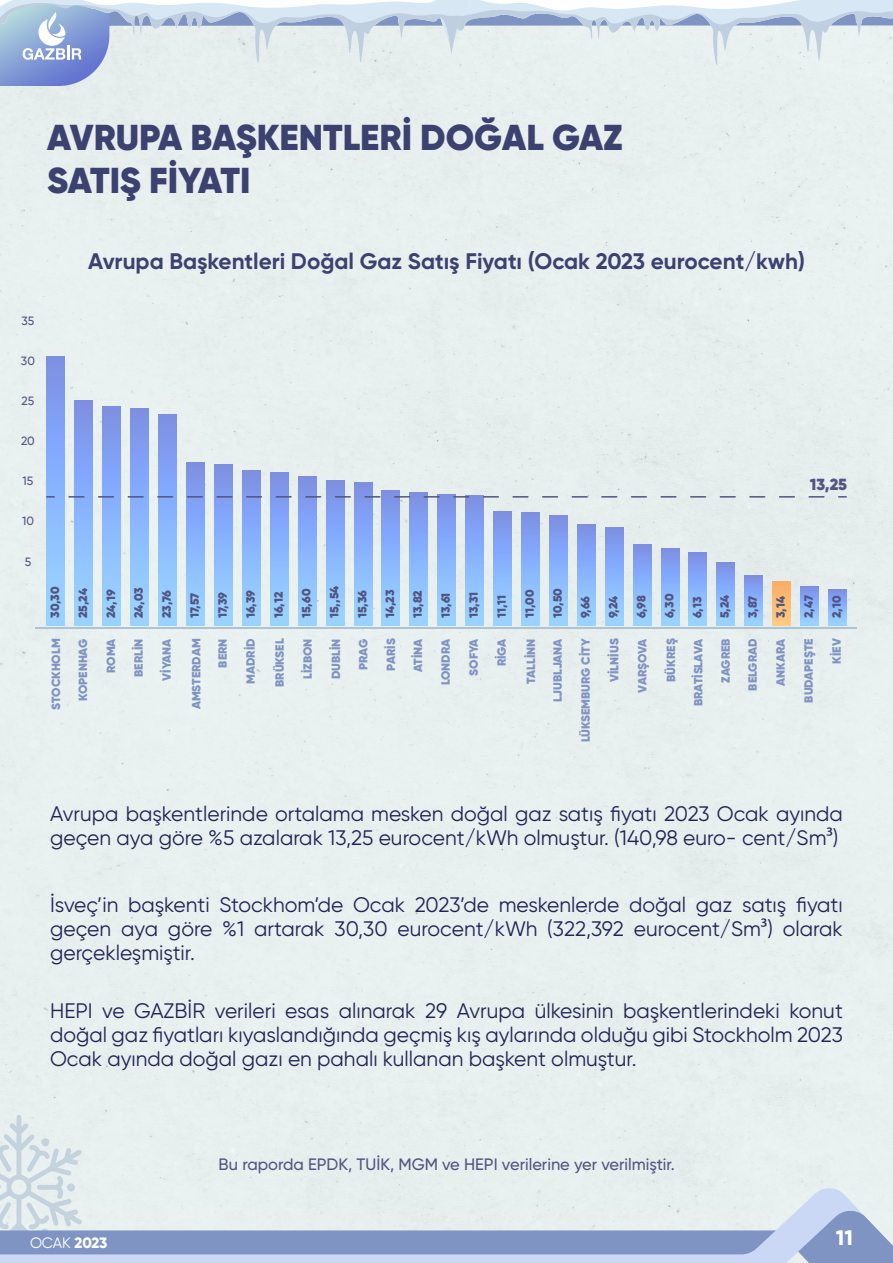
<style>
.page{position:relative;width:893px;height:1263px;background:#fff}
.page>*{position:absolute;margin:0;border:0;box-sizing:border-box;transform-origin:0 0}
.t1{font:900 36px/43.2px "Gilroy";color:#3c4270}
.t2{font:700 22.5px "Gilroy";color:#3c4270}
.t3{font:21px/24px "Gilroy";color:#1f2554;text-align:justify}
.t4{font:800 21px "Gilroy";color:#fff}
.t5{font:500 16.5px "Gilroy";color:#525580}
.t6{font:900 16.05px "Gilroy";color:#525580}
.t7{font:15px "Gilroy";color:#fff}
.t8{font:900 12px "Gilroy";color:#525580}
.t9{font:500 12px "Gilroy";letter-spacing:-.005em;color:#525580}
.t10{font:900 11.85px "Gilroy";color:#8094c4}
.t11{font:900 11.85px "Gilroy";letter-spacing:-.025em;color:#8094c4}
.s1{font-family:"Myriad Pro"}
.s2{font-weight:800}
</style>
<div class="page">
<div style="left:0;top:86px;width:893px;height:1123px;background:#e9efef"></div>
<div style="left:0;top:1115px;width:781px;height:73px;background:#e8efef"></div>
<svg style="left:865px;top:1209px;width:28px;height:54px;background:#abbad6"></svg>
<svg style="left:0;top:1188px;width:865px;height:75px;background:#c1cde1"></svg>
<svg style="left:0;top:65px;width:893px;height:21px;background:#dce4eb"></svg>
<svg style="left:0;top:0;width:893px;height:65px;background:#d4dfea"></svg>
<hr style="left:36px;top:627px;width:821px;height:1px;background:#abc2d9">
<div style="left:47px;top:356px;width:18px;height:269px;background:linear-gradient(to bottom,#7a90ed,#9ad8ff)"></div>
<div style="left:75px;top:400px;width:18px;height:225px;background:linear-gradient(to bottom,#7a90ed,#9ad8ff)"></div>
<div style="left:103px;top:406px;width:18px;height:219px;background:linear-gradient(to bottom,#7a90ed,#9ad8ff)"></div>
<div style="left:131px;top:409px;width:17px;height:216px;background:linear-gradient(to bottom,#7a90ed,#9ad7ff)"></div>
<div style="left:159px;top:415px;width:17px;height:210px;background:linear-gradient(to bottom,#7a90ed,#9ad7ff)"></div>
<div style="left:186px;top:462px;width:18px;height:163px;background:linear-gradient(to bottom,#7a90ed,#9ad7ff)"></div>
<div style="left:214px;top:464px;width:18px;height:161px;background:linear-gradient(to bottom,#7a90ed,#9ad7ff)"></div>
<div style="left:242px;top:470px;width:18px;height:155px;background:linear-gradient(to bottom,#7a90ed,#9ad7ff)"></div>
<div style="left:270px;top:472px;width:18px;height:153px;background:linear-gradient(to bottom,#7a8fed,#9ad7ff)"></div>
<div style="left:298px;top:477px;width:18px;height:148px;background:linear-gradient(to bottom,#7a90ee,#9ad7ff)"></div>
<div style="left:326px;top:480px;width:18px;height:145px;background:linear-gradient(to bottom,#7a90ed,#9ad8ff)"></div>
<div style="left:354px;top:483px;width:18px;height:142px;background:linear-gradient(to bottom,#7a90ee,#9ad7ff)"></div>
<div style="left:382px;top:490px;width:18px;height:135px;background:linear-gradient(to bottom,#7a90ee,#9ad7ff)"></div>
<div style="left:409px;top:492px;width:18px;height:133px;background:linear-gradient(to bottom,#7a90ee,#9ad7ff)"></div>
<div style="left:437px;top:494px;width:18px;height:131px;background:linear-gradient(to bottom,#7a90ee,#9ad7ff)"></div>
<div style="left:465px;top:495px;width:18px;height:130px;background:linear-gradient(to bottom,#7a90ee,#9ad7ff)"></div>
<div style="left:493px;top:511px;width:18px;height:114px;background:linear-gradient(to bottom,#7a90ed,#9ad7ff)"></div>
<div style="left:521px;top:513px;width:18px;height:112px;background:linear-gradient(to bottom,#7a90ee,#9ad7ff)"></div>
<div style="left:549px;top:516px;width:18px;height:109px;background:linear-gradient(to bottom,#7a90ee,#9ad7ff)"></div>
<div style="left:577px;top:524px;width:18px;height:101px;background:linear-gradient(to bottom,#7a90ed,#9ad7ff)"></div>
<div style="left:605px;top:527px;width:18px;height:98px;background:linear-gradient(to bottom,#7a90ed,#9ad6ff)"></div>
<div style="left:633px;top:545px;width:18px;height:80px;background:linear-gradient(to bottom,#7a90ee,#9ad6ff)"></div>
<div style="left:661px;top:549px;width:18px;height:76px;background:linear-gradient(to bottom,#7a90ee,#9ad6ff)"></div>
<div style="left:689px;top:553px;width:18px;height:72px;background:linear-gradient(to bottom,#7a90ee,#9ad6ff)"></div>
<div style="left:716px;top:563px;width:18px;height:62px;background:linear-gradient(to bottom,#7a90ee,#99d5ff)"></div>
<div style="left:744px;top:576px;width:18px;height:49px;background:linear-gradient(to bottom,#7a90ee,#9ad7ff)"></div>
<div style="left:772px;top:581px;width:18px;height:44px;background:linear-gradient(to bottom,#f9ac66,#ffca80)"></div>
<div style="left:800px;top:586px;width:18px;height:39px;background:linear-gradient(to bottom,#7a8eec,#9ad7ff)"></div>
<div style="left:828px;top:589px;width:18px;height:36px;background:linear-gradient(to bottom,#7a8fee,#99d4ff)"></div>
<svg style="left:47px;top:496px;width:7px;height:2px"></svg>
<svg style="left:69px;top:496px;width:762px;height:2px;background:#949dc0"></svg>
<svg style="left:839px;top:496px;width:7px;height:2px"></svg>
<h1 class="t1" style="left:47px;top:116px;width:577px">AVRUPA BAŞKENTLERİ DOĞAL GAZ<br>SATIŞ FİYATI</h1>
<p class="t2" style="left:88px;top:247px;width:718px">Avrupa Başkentleri Doğal Gaz Satış Fiyatı (Ocak 2023 eurocent/kwh)</p>
<p class="t9" style="left:22px;top:313px;width:14px">35</p>
<p class="t9" style="left:21px;top:353px;width:15px">30</p>
<p class="t9" style="left:22px;top:394px;width:14px">25</p>
<p class="t9" style="left:21px;top:434px;width:15px">20</p>
<p class="t9" style="left:23px;top:474px;width:12px">15</p>
<p class="t9" style="left:22px;top:513px;width:13px">10</p>
<p class="t9" style="left:25px;top:555px;width:8px">5</p>
<p class="t8" style="left:47px;top:618px;width:33px;rotate:-90deg">30,30</p>
<p class="t8" style="left:75px;top:618px;width:31px;rotate:-90deg">25,24</p>
<p class="t8" style="left:103px;top:618px;width:30px;rotate:-90deg">24,19</p>
<p class="t8" style="left:131px;top:618px;width:32px;rotate:-90deg">24,03</p>
<p class="t8" style="left:159px;top:618px;width:30px;rotate:-90deg">23,76</p>
<p class="t8" style="left:187px;top:618px;width:26px;rotate:-90deg">17,57</p>
<p class="t8" style="left:215px;top:618px;width:27px;rotate:-90deg">17,39</p>
<p class="t8" style="left:243px;top:618px;width:30px;rotate:-90deg">16,39</p>
<p class="t8" style="left:271px;top:618px;width:28px;rotate:-90deg">16,12</p>
<p class="t8" style="left:299px;top:618px;width:31px;rotate:-90deg">15,60</p>
<p class="t8" style="left:327px;top:618px;width:34px;rotate:-90deg">15,,54</p>
<p class="t8" style="left:355px;top:618px;width:30px;rotate:-90deg">15,36</p>
<p class="t8" style="left:382px;top:618px;width:30px;rotate:-90deg">14,23</p>
<p class="t8" style="left:410px;top:618px;width:29px;rotate:-90deg">13,82</p>
<p class="t8" style="left:438px;top:618px;width:27px;rotate:-90deg">13,61</p>
<p class="t8" style="left:466px;top:618px;width:27px;rotate:-90deg">13,31</p>
<p class="t8" style="left:494px;top:618px;width:25px;rotate:-90deg">11,11</p>
<p class="t8" style="left:522px;top:618px;width:30px;rotate:-90deg">11,00</p>
<p class="t8" style="left:550px;top:618px;width:31px;rotate:-90deg">10,50</p>
<p class="t8" style="left:578px;top:618px;width:24px;rotate:-90deg">9,66</p>
<p class="t8" style="left:606px;top:618px;width:24px;rotate:-90deg">9,24</p>
<p class="t8" style="left:634px;top:618px;width:24px;rotate:-90deg">6,98</p>
<p class="t8" style="left:662px;top:618px;width:26px;rotate:-90deg">6,30</p>
<p class="t8" style="left:689px;top:618px;width:23px;rotate:-90deg">6,13</p>
<p class="t10" style="left:48px;top:710px;width:73px;rotate:-90deg">STOCKHOLM</p>
<p class="t10" style="left:76px;top:701px;width:64px;rotate:-90deg">KOPENHAG</p>
<p class="t10" style="left:103px;top:673px;width:36px;rotate:-90deg">ROMA</p>
<p class="t10" style="left:131px;top:677px;width:40px;rotate:-90deg">BERLİN</p>
<p class="t10" style="left:159px;top:681px;width:44px;rotate:-90deg">VİYANA</p>
<p class="t10" style="left:189px;top:709px;width:72px;rotate:-90deg">AMSTERDAM</p>
<p class="t10" style="left:215px;top:667px;width:30px;rotate:-90deg">BERN</p>
<p class="t10" style="left:243px;top:684px;width:47px;rotate:-90deg">MADRİD</p>
<p class="t10" style="left:272px;top:687px;width:50px;rotate:-90deg">BRÜKSEL</p>
<p class="t10" style="left:300px;top:679px;width:42px;rotate:-90deg">LİZBON</p>
<p class="t10" style="left:329px;top:679px;width:42px;rotate:-90deg">DUBLİN</p>
<p class="t10" style="left:356px;top:670px;width:33px;rotate:-90deg">PRAG</p>
<p class="t10" style="left:383px;top:670px;width:33px;rotate:-90deg">PARİS</p>
<p class="t10" style="left:410px;top:672px;width:35px;rotate:-90deg">ATİNA</p>
<p class="t10" style="left:438px;top:685px;width:48px;rotate:-90deg">LONDRA</p>
<p class="t10" style="left:466px;top:676px;width:39px;rotate:-90deg">SOFYA</p>
<p class="t10" style="left:494px;top:666px;width:29px;rotate:-90deg">RİGA</p>
<p class="t10" style="left:524px;top:683px;width:47px;rotate:-90deg">TALLİNN</p>
<p class="t10" style="left:550px;top:702px;width:65px;rotate:-90deg">LJUBLJANA</p>
<p class="t10" style="left:578px;top:742px;width:105px;rotate:-90deg">LÜKSEMBURG CİTY</p>
<p class="t10" style="left:607px;top:682px;width:45px;rotate:-90deg">VİLNİUS</p>
<p class="t11" style="left:635px;top:693px;width:56px;rotate:-90deg">VARŞOVA</p>
<p class="t10" style="left:663px;top:682px;width:45px;rotate:-90deg">BÜKREŞ</p>
<p class="t10" style="left:691px;top:706px;width:69px;rotate:-90deg">BRATİSLAVA</p>
<p class="t6" style="left:810px;top:474px;width:39px">13,25</p>
<p class="t8" style="left:717px;top:618px;width:25px;rotate:-90deg">5,24</p>
<p class="t8" style="left:745px;top:618px;width:24px;rotate:-90deg">3,87</p>
<p class="t8" style="left:773px;top:618px;width:23px;rotate:-90deg">3,14</p>
<p class="t8" style="left:801px;top:618px;width:24px;rotate:-90deg">2,47</p>
<p class="t8" style="left:829px;top:618px;width:24px;rotate:-90deg">2,10</p>
<p class="t10" style="left:718px;top:683px;width:46px;rotate:-90deg">ZAGREB</p>
<p class="t10" style="left:745px;top:691px;width:54px;rotate:-90deg">BELGRAD</p>
<p class="t10" style="left:773px;top:686px;width:49px;rotate:-90deg">ANKARA</p>
<p class="t10" style="left:801px;top:702px;width:66px;rotate:-90deg">BUDAPEŞTE</p>
<p class="t10" style="left:829px;top:664px;width:27px;rotate:-90deg">KİEV</p>
<p class="t3" style="left:50px;top:802px;width:794px">Avrupa başkentlerinde ortalama mesken doğal gaz satış fiyatı 2023 Ocak ayında geçen aya göre %5 azalarak 13,25 eurocent/kWh olmuştur. (140,98 euro- cent/Sm<span class="s1">³</span>)</p>
<p class="t3" style="left:50px;top:892px;width:794px">İsveç’in başkenti Stockhom’de Ocak 2023’de meskenlerde doğal gaz satış fiyatı geçen aya göre %1 artarak 30,30 eurocent/kWh (322,392 eurocent/Sm<span class="s1">³</span>) olarak gerçekleşmiştir.</p>
<p class="t3" style="left:50px;top:998px;width:794px">HEPI ve GAZBİR verileri esas alınarak 29 Avrupa ülkesinin başkentlerindeki konut doğal gaz fiyatları kıyaslandığında geçmiş kış aylarında olduğu gibi Stockholm 2023<br>Ocak ayında doğal gazı en pahalı kullanan başkent olmuştur.</p>
<p class="t5" style="left:219px;top:1154px;width:458px">Bu raporda EPDK, TUİK, MGM ve HEPI verilerine yer verilmiştir.</p>
<p class="t7" style="left:30px;top:1234px;width:79px">OCAK <span class="s2">2023</span></p>
<p class="t4" style="left:836px;top:1224px;width:18px">11</p>
</div>
